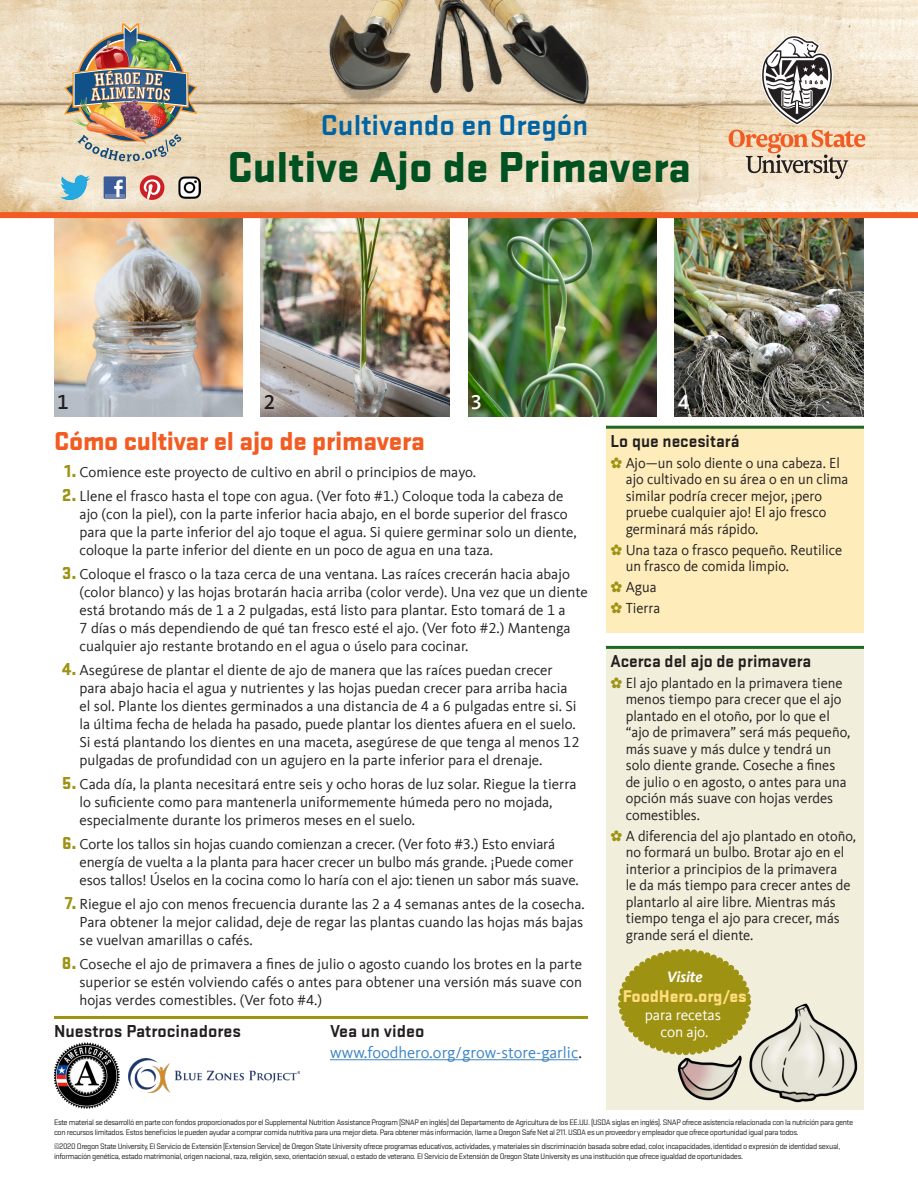
<style>
.page{position:relative;width:918px;height:1188px;background:#fff}
.page>*{position:absolute;margin:0;border:0;box-sizing:border-box;transform-origin:0 0}
.t1{font:900 45px "Stratum 2";color:#005122}
.t2{font:700 30px "Stratum 2";color:#0063a4}
.Quick_Tips{font:900 27px "Stratum 2";letter-spacing:-.01em;color:#f25b21}
.t3{font:500 21px "Kievit Offc";color:#231f20}
.t4{font:500 21px "Kievit Offc";color:#fff}
.Subhead{font:700 18px "Stratum 2";color:#231f20}
.Calendar{font:700 18px "Stratum 2";color:#231f20}
.t5{font:900 17.7px "Stratum 2";letter-spacing:-.01em;color:#ffdc7e}
.Subhead-2{font:16.5px "Kievit Offc";color:#3e85c5}
.t6{font:15.45px/17.7px "Kievit Offc";letter-spacing:-.01em;color:#fff;text-align:center}
.t7{font:italic 700 15.45px "Kievit Offc";letter-spacing:-.01em;color:#fff}
.ContainerGardening{font:15px/18px "Kievit Offc";color:#231f20}
.t8{font:8.25px/10.5px "Stratum 2";letter-spacing:-.04em;color:#231f20}
.s1{font-family:"Stratum 2";font-weight:900;font-size:18px;color:#9e9212}
.s2{color:#231f20}
.s3{color:#9e9212}
</style>
<div class="page">
<img style="left:54px;top:218px;width:189px;height:198px">
<img style="left:261px;top:218px;width:189px;height:198px">
<img style="left:469px;top:218px;width:187px;height:198px">
<img style="left:675px;top:218px;width:189px;height:198px">
<img style="left:0;top:0;width:918px;height:212px">
<div style="left:0;top:212px;width:918px;height:6px;background:#f25b21"></div>
<img style="left:288px;top:0;width:343px;height:109px">
<img style="left:64px;top:23px;width:133px;height:138px">
<div style="left:606px;top:426px;width:258px;height:207px;background:#feedbb"></div>
<hr style="left:606px;top:426px;width:258px;height:3px;background:#1e6725">
<div style="left:606px;top:646px;width:258px;height:463px;background:#f1eedb"></div>
<hr style="left:606px;top:646px;width:258px;height:3px;background:#1e6725">
<hr style="left:54px;top:1016px;width:534px;height:3px;background:#9e9212">
<img style="left:128px;top:1058px;width:171px;height:34px">
<img style="left:54px;top:1043px;width:65px;height:65px">
<hr style="left:330px;top:1059px;width:248px;height:1px;background:#3e85c5">
<div style="left:621px;top:952px;width:127px;height:100px;background:#9e9212;border-radius:50%"></div>
<div style="left:618px;top:949px;width:133px;height:106px;border:7px dashed #9e9212;border-radius:50%"></div>
<img style="left:677px;top:1003px;width:180px;height:99px">
<svg style="left:729px;top:35px;width:136px;height:144px;background:#d6c3ae"></svg>
<svg style="left:140px;top:175px;width:24px;height:25px"></svg>
<div style="left:104px;top:176px;width:22px;height:23px;background:#3b5b99"></div>
<hr style="left:105px;top:194px;width:19px;height:3px;background:#6d84b3">
<svg style="left:114px;top:180px;width:9px;height:17px"></svg>
<img style="left:61px;top:176px;width:29px;height:23px">
<img style="left:178px;top:176px;width:23px;height:23px">
<p class="t2" style="left:321px;top:105px;width:269px">Cultivando en Oregón</p>
<p class="t1" style="left:227px;top:135px;width:465px">Cultive Ajo de Primavera</p>
<p class="t3" style="left:57px;top:390px;width:13px">1</p>
<p class="t3" style="left:264px;top:390px;width:13px">2</p>
<p class="t4" style="left:471px;top:390px;width:13px">3</p>
<p class="t4" style="left:678px;top:390px;width:13px">4</p>
<p class="Quick_Tips" style="left:54px;top:421px;width:372px">Cómo cultivar el ajo de primavera</p>
<p class="ContainerGardening" style="left:64px;top:463px;width:413px"><span class="s1">1.</span> Comience este proyecto de cultivo en abril o principios de mayo.</p>
<p class="ContainerGardening" style="left:80px;top:487px;width:499px;text-indent:-17px"><span class="s1">2.</span> Llene el frasco hasta el tope con agua. (Ver foto #1.) Coloque toda la cabeza de ajo (con la piel), con la parte inferior hacia abajo, en el borde superior del frasco para que la parte inferior del ajo toque el agua. Si quiere germinar solo un diente, coloque la parte inferior del diente en un poco de agua en una taza.</p>
<p class="ContainerGardening" style="left:80px;top:565px;width:510px;text-indent:-17px"><span class="s1">3.</span> Coloque el frasco o la taza cerca de una ventana. Las raíces crecerán hacia abajo (color blanco) y las hojas brotarán hacia arriba (color verde). Una vez que un diente está brotando más de 1 a 2 pulgadas, está listo para plantar. Esto tomará de 1 a<br>7 días o más dependiendo de qué tan fresco esté el ajo. (Ver foto #2.) Mantenga cualquier ajo restante brotando en el agua o úselo para cocinar.</p>
<p class="ContainerGardening" style="left:80px;top:661px;width:502px;text-indent:-17px"><span class="s1">4.</span> Asegúrese de plantar el diente de ajo de manera que las raíces puedan crecer para abajo hacia el agua y nutrientes y las hojas puedan crecer para arriba hacia el sol. Plante los dientes germinados a una distancia de 4 a 6 pulgadas entre si. Si la última fecha de helada ha pasado, puede plantar los dientes afuera en el suelo.<br>Si está plantando los dientes en una maceta, asegúrese de que tenga al menos 12 pulgadas de profundidad con un agujero en la parte inferior para el drenaje.</p>
<p class="ContainerGardening" style="left:80px;top:775px;width:499px;text-indent:-17px"><span class="s1">5.</span> Cada día, la planta necesitará entre seis y ocho horas de luz solar. Riegue la tierra lo suficiente como para mantenerla uniformemente húmeda pero no mojada, especialmente durante los primeros meses en el suelo.</p>
<p class="ContainerGardening" style="left:80px;top:835px;width:501px;text-indent:-17px"><span class="s1">6.</span> Corte los tallos sin hojas cuando comienzan a crecer. (Ver foto #3.) Esto enviará energía de vuelta a la planta para hacer crecer un bulbo más grande. ¡Puede comer esos tallos! Úselos en la cocina como lo haría con el ajo: tienen un sabor más suave.</p>
<p class="ContainerGardening" style="left:80px;top:895px;width:507px;text-align:justify;text-indent:-15px"><span class="s1">7.</span> Riegue el ajo con menos frecuencia durante las 2 a 4 semanas antes de la cosecha.<br>Para obtener la mejor calidad, deje de regar las plantas cuando las hojas más bajas se vuelvan amarillas o cafés.</p>
<p class="ContainerGardening" style="left:80px;top:955px;width:504px;text-align:justify;text-indent:-18px"><span class="s1">8.</span> Coseche el ajo de primavera a fines de julio o agosto cuando los brotes en la parte superior se estén volviendo cafés o antes para obtener una versión más suave con hojas verdes comestibles. (Ver foto #4.)</p>
<p class="Calendar" style="left:54px;top:1019px;width:188px">Nuestros Patrocinadores</p>
<p class="Calendar" style="left:330px;top:1019px;width:96px">Vea un video</p>
<p class="Subhead-2" style="left:330px;top:1043px;width:253px">www.foodhero.org/grow-store-garlic<span class="s2">.</span></p>
<p class="Subhead" style="left:610px;top:428px;width:131px">Lo que necesitará</p>
<p class="ContainerGardening" style="left:626px;top:455px;width:224px;line-height:16.5px;text-indent:-15px"><span class="s3">✿</span> Ajo—un solo diente o una cabeza. El ajo cultivado en su área o en un clima similar podría crecer mejor, ¡pero pruebe cualquier ajo! El ajo fresco germinará más rápido.</p>
<p class="ContainerGardening" style="left:626px;top:542px;width:218px;line-height:16.5px;text-indent:-15px"><span class="s3">✿</span> Una taza o frasco pequeño. Reutilice un frasco de comida limpio.</p>
<p class="ContainerGardening" style="left:610px;top:578px;width:48px"><span class="s3">✿</span> Agua</p>
<p class="ContainerGardening" style="left:610px;top:599px;width:51px"><span class="s3">✿</span> Tierra</p>
<p class="Subhead" style="left:610px;top:649px;width:202px">Acerca del ajo de primavera</p>
<p class="ContainerGardening" style="left:626px;top:675px;width:226px;line-height:16.5px;text-indent:-15px"><span class="s3">✿</span> El ajo plantado en la primavera tiene menos tiempo para crecer que el ajo plantado en el otoño, por lo que el “ajo de primavera” será más pequeño, más suave y más dulce y tendrá un solo diente grande. Coseche a fines de julio o en agosto, o antes para una opción más suave con hojas verdes comestibles.</p>
<p class="ContainerGardening" style="left:626px;top:828px;width:232px;line-height:16.5px;text-indent:-15px"><span class="s3">✿</span> A diferencia del ajo plantado en otoño, no formará un bulbo. Brotar ajo en el interior a principios de la primavera<br>le da más tiempo para crecer antes de plantarlo al aire libre. Mientras más tiempo tenga el ajo para crecer, más grande será el diente.</p>
<p class="t7" style="left:667px;top:968px;width:37px">Visite</p>
<p class="t5" style="left:623px;top:983px;width:125px">FoodHero.org/es</p>
<p class="t6" style="left:645px;top:1006px;width:78px">para recetas con ajo.</p>
<p class="t8" style="left:54px;top:1116px;width:801px">Este material se desarrolló en parte con fondos proporcionados por el Supplemental Nutrition Assistance Program (SNAP en inglés) del Departamento de Agricultura de los EE.UU. (USDA siglas en inglés). SNAP ofrece asistencia relacionada con la nutrición para gente con recursos limitados. Estos beneficios le pueden ayudar a comprar comida nutritiva para una mejor dieta. Para obtener más información, llame a Oregon Safe Net al 211. USDA es un proveedor y empleador que ofrece oportunidad igual para todos.</p>
<p class="t8" style="left:54px;top:1140px;width:788px">©2020 Oregon State University, El Servicio de Extensión (Extension Service) de Oregon State University ofrece programas educativos, actividades, y materiales sin discriminación basada sobre edad, color, incapacidades, identidad o expresión de identidad sexual, información genética, estado matrimonial, origen nacional, raza, religión, sexo, orientación sexual, o estado de veterano. El Servicio de Extensión de Oregon State University es una institución que ofrece igualdad de oportunidades.</p>
</div>
